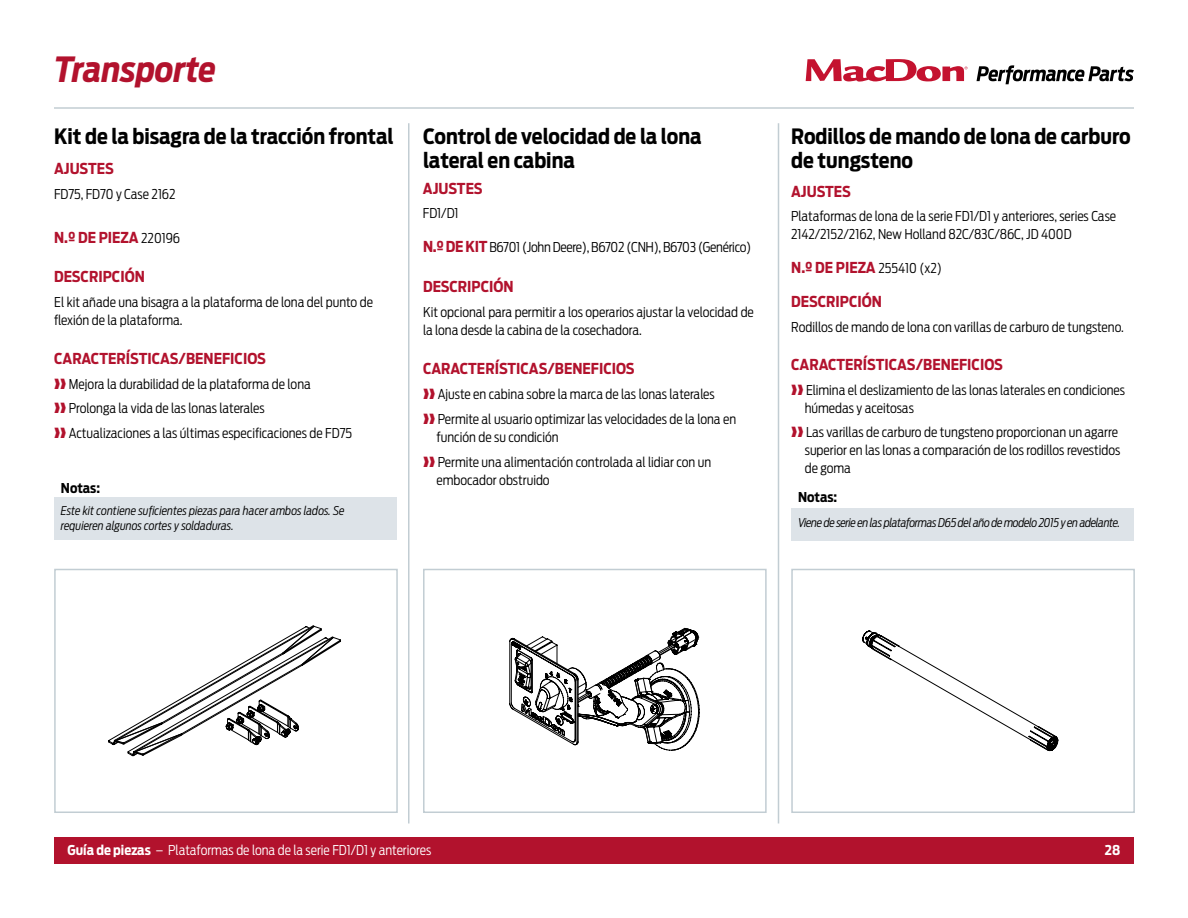
<style>
.page{position:relative;width:1188px;height:918px;background:#fff}
.page>*{position:absolute;margin:0;border:0;box-sizing:border-box;transform-origin:0 0}
.t1{font:italic 700 34.5px "Antenna Cond";color:#b2122d}
.t2{font:700 21px/24px "Antenna Cond";color:#000}
.t3{font:700 15px "Antenna Cond";color:#b2122d}
.t4{font:300 13.5px/18px "Antenna Cond";color:#000}
.t5{font:300 13.5px "Antenna Cond";color:#fff}
.t6{font:300 13.5px "Antenna Cond";letter-spacing:-.02em;color:#000}
.t7{font:700 13.5px "Antenna Cond";color:#000}
.t8{font:700 13.5px "Antenna Cond";color:#fff}
.t9{font:italic 300 12px/15px "Antenna Cond";letter-spacing:-.015em;color:#000}
.s1{font-weight:300;font-size:13.5px;color:#000}
.s2{font-weight:700;font-size:15px;color:#b2122d}
.s3{color:#b2122d}
.s4{font-weight:700}
</style>
<div class="page">
<div style="left:54px;top:837px;width:1080px;height:27px;background:#b2122d"></div>
<svg style="left:806px;top:59px;width:162px;height:23px"></svg>
<svg style="left:977px;top:65px;width:157px;height:19px"></svg>
<hr style="left:54px;top:107px;width:1080px;height:2px;background:#c2cdd3">
<hr style="left:778px;top:123px;width:1px;height:700px;background:#c2cdd3">
<hr style="left:408px;top:123px;width:2px;height:700px;background:#c2cdd3">
<div style="left:423px;top:569px;width:344px;height:244px;border:2px solid #c2cdd3"></div>
<div style="left:54px;top:569px;width:344px;height:244px;border:2px solid #c2cdd3"></div>
<div style="left:791px;top:569px;width:344px;height:244px;border:2px solid #c2cdd3"></div>
<svg style="left:108px;top:625px;width:233px;height:131px"></svg>
<div style="left:54px;top:498px;width:342px;height:42px;background:#dde3e8"></div>
<div style="left:791px;top:508px;width:342px;height:32px;background:#dde3e8"></div>
<svg style="left:509px;top:627px;width:191px;height:124px"></svg>
<svg style="left:862px;top:630px;width:197px;height:121px"></svg>
<h1 class="t1" style="left:54px;top:48px;width:164px">Transporte</h1>
<h2 class="t2" style="left:54px;top:124px;width:341px">Kit de la bisagra de la tracción frontal</h2>
<h2 class="t2" style="left:791px;top:124px;width:341px">Rodillos de mando de lona de carburo de tungsteno</h2>
<h2 class="t2" style="left:423px;top:124px;width:280px">Control de velocidad de la lona lateral en cabina</h2>
<p class="t3" style="left:54px;top:160px;width:61px">AJUSTES</p>
<p class="t4" style="left:54px;top:185px;width:123px">FD75, FD70 y Case 2162</p>
<p class="t3" style="left:791px;top:182px;width:61px">AJUSTES</p>
<p class="t4" style="left:791px;top:207px;width:327px">Plataformas de lona de la serie FD1/D1 y anteriores, series Case<br>2142/2152/2162, New Holland 82C/83C/86C, JD 400D</p>
<p class="t3" style="left:423px;top:179px;width:61px">AJUSTES</p>
<p class="t4" style="left:423px;top:204px;width:37px">FD1/D1</p>
<p class="t3" style="left:54px;top:228px;width:128px">N.º DE PIEZA <span class="s1">220196</span></p>
<p class="t6" style="left:423px;top:239px;width:330px"><span class="s2">N.º DE KIT</span> B6701 (John Deere), B6702 (CNH), B6703 (Genérico)</p>
<p class="t3" style="left:791px;top:258px;width:152px">N.º DE PIEZA <span class="s1">255410 (x2)</span></p>
<p class="t3" style="left:54px;top:267px;width:92px">DESCRIPCIÓN</p>
<p class="t4" style="left:54px;top:293px;width:320px">El kit añade una bisagra a la plataforma de lona del punto de flexión de la plataforma.</p>
<p class="t3" style="left:791px;top:293px;width:92px">DESCRIPCIÓN</p>
<p class="t3" style="left:423px;top:278px;width:92px">DESCRIPCIÓN</p>
<p class="t4" style="left:423px;top:303px;width:332px">Kit opcional para permitir a los operarios ajustar la velocidad de la lona desde la cabina de la cosechadora.</p>
<p class="t4" style="left:791px;top:318px;width:334px">Rodillos de mando de lona con varillas de carburo de tungsteno.</p>
<p class="t3" style="left:54px;top:349px;width:213px">CARACTERÍSTICAS/BENEFICIOS</p>
<p class="t4" style="left:54px;top:371px;width:299px;line-height:24.8px"><span class="s3">❱❱</span> Mejora la durabilidad de la plataforma de lona<br><span class="s3">❱❱</span> Prolonga la vida de las lonas laterales<br><span class="s3">❱❱</span> Actualizaciones a las últimas especificaciones de FD75</p>
<p class="t7" style="left:61px;top:480px;width:41px">Notas:</p>
<p class="t9" style="left:61px;top:503px;width:285px">Este kit contiene suficientes piezas para hacer ambos lados. Se requieren algunos cortes y soldaduras.</p>
<p class="t3" style="left:423px;top:360px;width:213px">CARACTERÍSTICAS/BENEFICIOS</p>
<p class="t4" style="left:423px;top:382px;width:315px;line-height:24.8px"><span class="s3">❱❱</span> Ajuste en cabina sobre la marca de las lonas laterales<br><span class="s3">❱❱</span> Permite al usuario optimizar las velocidades de la lona en</p>
<p class="t4" style="left:423px;top:425px;width:290px;line-height:24.8px;text-indent:14px">función de su condición<br><span class="s3">❱❱</span> Permite una alimentación controlada al lidiar con un</p>
<p class="t4" style="left:437px;top:471px;width:115px">embocador obstruido</p>
<p class="t3" style="left:791px;top:355px;width:213px">CARACTERÍSTICAS/BENEFICIOS</p>
<p class="t4" style="left:805px;top:381px;width:322px;text-indent:-14px"><span class="s3">❱❱</span> Elimina el deslizamiento de las lonas laterales en condiciones húmedas y aceitosas</p>
<p class="t4" style="left:805px;top:424px;width:317px;text-indent:-14px"><span class="s3">❱❱</span> Las varillas de carburo de tungsteno proporcionan un agarre superior en las lonas a comparación de los rodillos revestidos de goma</p>
<p class="t7" style="left:798px;top:489px;width:41px">Notas:</p>
<p class="t9" style="left:798px;top:515px;width:324px">Viene de serie en las plataformas D65 del año de modelo 2015 y en adelante.</p>
<p class="t5" style="left:68px;top:842px;width:365px"><span class="s4">Guía de piezas</span> – Plataformas de lona de la serie FD1/D1 y anteriores</p>
<p class="t8" style="left:1105px;top:842px;width:17px">28</p>
</div>
